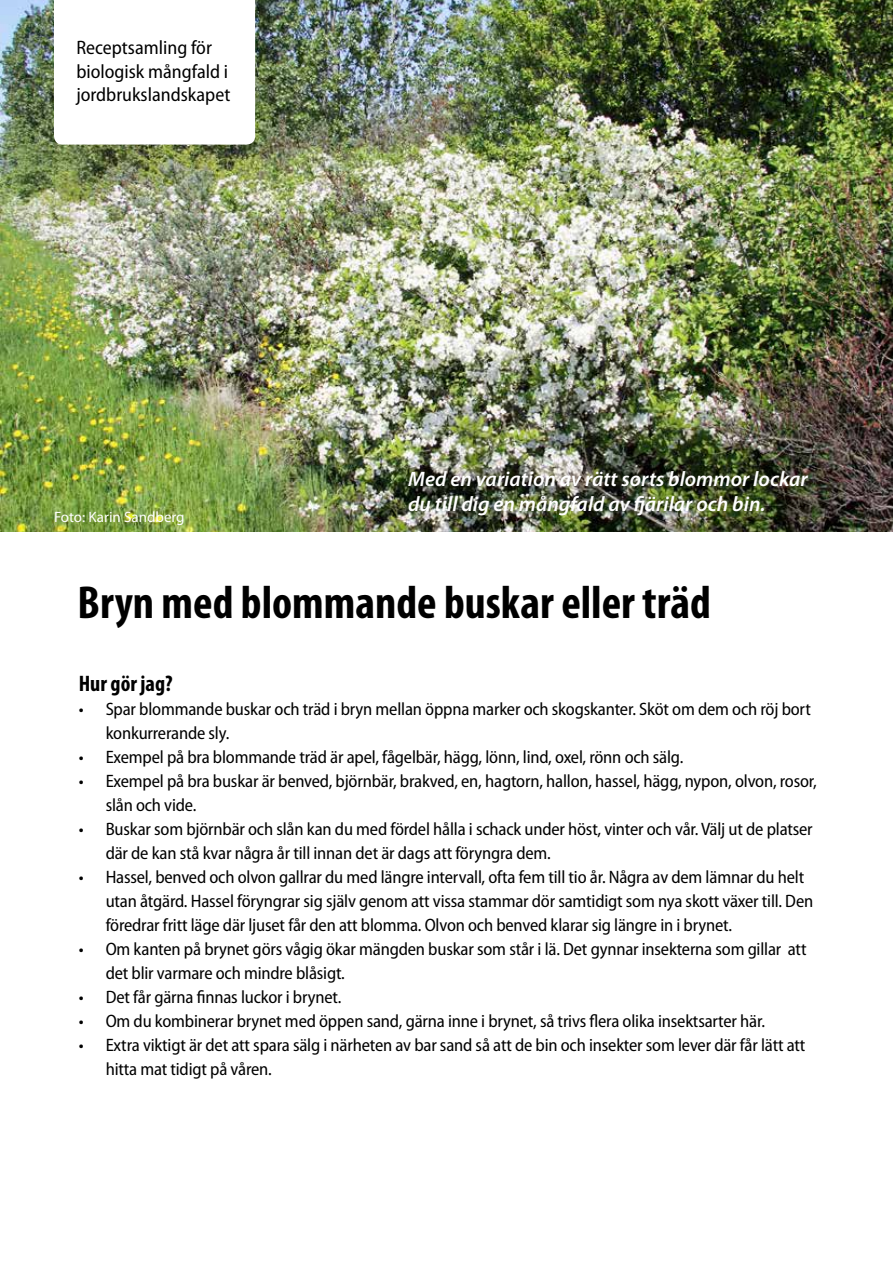
<style>
.page{position:relative;width:893px;height:1263px;background:#fff}
.page>*{position:absolute;margin:0;border:0;box-sizing:border-box;transform-origin:0 0}
.t1{font:700 condensed 46.5px "Myriad Pro";color:#000}
.t2{font:700 condensed 22.5px "Myriad Pro";color:#000}
.t3{font:italic 600 21px/25.2px "Myriad Pro";color:#fff}
.t4{font:semi-condensed 19.5px/23.4px "Myriad Pro";color:#000}
.t5{font:semi-condensed 18px/24px "Myriad Pro";letter-spacing:-.01em;color:#000}
.t6{font:15px "Myriad Pro";color:#fff}
</style>
<div class="page">
<img style="left:0;top:0;width:893px;height:531px">
<svg style="left:54px;top:0;width:201px;height:145px"></svg>
<p class="t4" style="left:76px;top:37px;width:155px">Receptsamling för biologisk mångfald i jordbrukslandskapet</p>
<p class="t6" style="left:54px;top:508px;width:132px">Foto: Karin Sandberg</p>
<p class="t3" style="left:408px;top:466px;width:401px">Med en variation av rätt sorts blommor lockar du till dig en mångfald av fjärilar och bin.</p>
<h1 class="t1" style="left:78px;top:577px;width:635px">Bryn med blommande buskar eller träd</h1>
<p class="t2" style="left:79px;top:671px;width:96px">Hur gör jag?</p>
<p class="t5" style="left:106px;top:697px;width:707px;text-indent:-27px">• Spar blommande buskar och träd i bryn mellan öppna marker och skogskanter. Sköt om dem och röj bort konkurrerande sly.</p>
<p class="t5" style="left:79px;top:745px;width:606px">• Exempel på bra blommande träd är apel, fågelbär, hägg, lönn, lind, oxel, rönn och sälg.</p>
<p class="t5" style="left:106px;top:769px;width:713px;text-indent:-27px">• Exempel på bra buskar är benved, björnbär, brakved, en, hagtorn, hallon, hassel, hägg, nypon, olvon, rosor, slån och vide.</p>
<p class="t5" style="left:106px;top:817px;width:708px;text-indent:-27px">• Buskar som björnbär och slån kan du med fördel hålla i schack under höst, vinter och vår. Välj ut de platser där de kan stå kvar några år till innan det är dags att föryngra dem.</p>
<p class="t5" style="left:106px;top:865px;width:709px;text-indent:-27px">• Hassel, benved och olvon gallrar du med längre intervall, ofta fem till tio år. Några av dem lämnar du helt utan åtgärd. Hassel föryngrar sig själv genom att vissa stammar dör samtidigt som nya skott växer till. Den föredrar fritt läge där ljuset får den att blomma. Olvon och benved klarar sig längre in i brynet.</p>
<p class="t5" style="left:106px;top:937px;width:702px;text-indent:-27px">• Om kanten på brynet görs vågig ökar mängden buskar som står i lä. Det gynnar insekterna som gillar att det blir varmare och mindre blåsigt.</p>
<p class="t5" style="left:79px;top:985px;width:264px">• Det får gärna finnas luckor i brynet.</p>
<p class="t5" style="left:79px;top:1009px;width:688px">• Om du kombinerar brynet med öppen sand, gärna inne i brynet, så trivs flera olika insektsarter här.</p>
<p class="t5" style="left:106px;top:1033px;width:701px;text-indent:-27px">• Extra viktigt är det att spara sälg i närheten av bar sand så att de bin och insekter som lever där får lätt att hitta mat tidigt på våren.</p>
</div>
